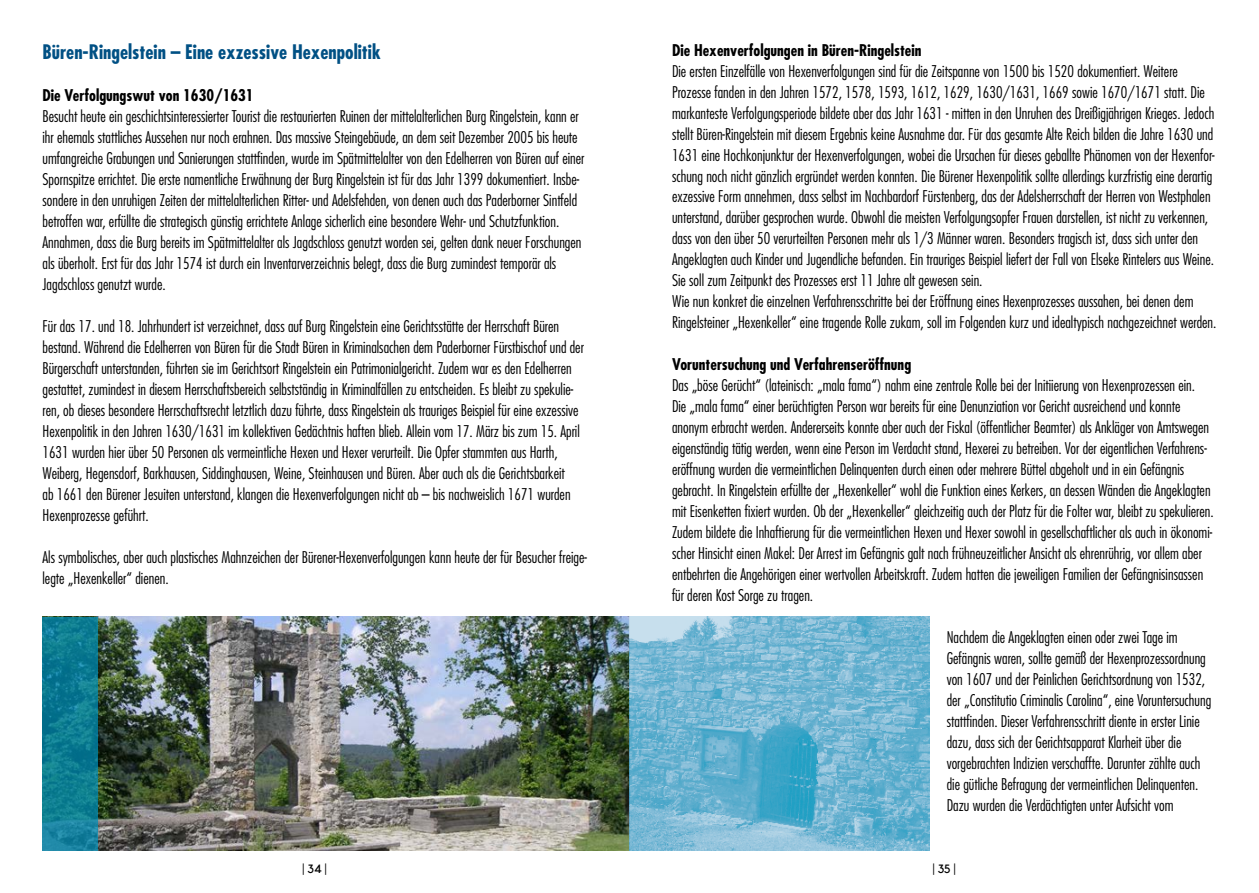
<style>
.page{position:relative;width:1259px;height:893px;background:#fff}
.page>*{position:absolute;margin:0;border:0;box-sizing:border-box;transform-origin:0 0}
.t1{font:700 condensed 19.5px "Futura Std";color:#005084}
.t2{font:300 condensed 15.75px/21px "Futura Std";color:#000}
.t3{font:700 condensed 15.75px "Futura Std";color:#000}
.t4{font:12px "Kollektif";color:#000}
</style>
<div class="page">
<img style="left:98px;top:617px;width:531px;height:233px">
<svg style="left:629px;top:617px;width:300px;height:233px;background:#71b6d3"></svg>
<svg style="left:43px;top:617px;width:55px;height:233px;background:#0e7c93"></svg>
<p class="t1" style="left:43px;top:39px;width:339px">Büren-Ringelstein – Eine exzessive Hexenpolitik</p>
<p class="t3" style="left:43px;top:85px;width:213px">Die Verfolgungswut von 1630/1631</p>
<p class="t2" style="left:43px;top:105px;width:543px">Besucht heute ein geschichtsinteressierter Tourist die restaurierten Ruinen der mittelalterlichen Burg Ringelstein, kann er ihr ehemals stattliches Aussehen nur noch erahnen. Das massive Steingebäude, an dem seit Dezember 2005 bis heute umfangreiche Grabungen und Sanierungen stattfinden, wurde im Spätmittelalter von den Edelherren von Büren auf einer Spornspitze errichtet. Die erste namentliche Erwähnung der Burg Ringelstein ist für das Jahr 1399 dokumentiert. Insbe&shy;sondere in den unruhigen Zeiten der mittelalterlichen Ritter- und Adelsfehden, von denen auch das Paderborner Sintfeld betroffen war, erfüllte die strategisch günstig errichtete Anlage sicherlich eine besondere Wehr- und Schutzfunktion.<br>Annahmen, dass die Burg bereits im Spätmittelalter als Jagdschloss genutzt worden sei, gelten dank neuer Forschungen als überholt. Erst für das Jahr 1574 ist durch ein Inventarverzeichnis belegt, dass die Burg zumindest temporär als Jagdschloss genutzt wurde.</p>
<p class="t2" style="left:43px;top:315px;width:543px">Für das 17. und 18. Jahrhundert ist verzeichnet, dass auf Burg Ringelstein eine Gerichtsstätte der Herrschaft Büren bestand. Während die Edelherren von Büren für die Stadt Büren in Kriminalsachen dem Paderborner Fürstbischof und der Bürgerschaft unterstanden, führten sie im Gerichtsort Ringelstein ein Patrimonialgericht. Zudem war es den Edelherren gestattet, zumindest in diesem Herrschaftsbereich selbstständig in Kriminalfällen zu entscheiden. Es bleibt zu spekulie&shy;ren, ob dieses besondere Herrschaftsrecht letztlich dazu führte, dass Ringelstein als trauriges Beispiel für eine exzessive Hexenpolitik in den Jahren 1630/1631 im kollektiven Gedächtnis haften blieb. Allein vom 17. März bis zum 15. April 1631 wurden hier über 50 Personen als vermeintliche Hexen und Hexer verurteilt. Die Opfer stammten aus Harth, Weiberg, Hegensdorf, Barkhausen, Siddinghausen, Weine, Steinhausen und Büren. Aber auch als die Gerichtsbarkeit<br>ab 1661 den Bürener Jesuiten unterstand, klangen die Hexenverfolgungen nicht ab – bis nachweislich 1671 wurden Hexenprozesse geführt.</p>
<p class="t2" style="left:43px;top:546px;width:546px">Als symbolisches, aber auch plastisches Mahnzeichen der Bürener-Hexenverfolgungen kann heute der für Besucher freige&shy;legte „Hexenkeller“ dienen.</p>
<p class="t3" style="left:672px;top:40px;width:251px">Die Hexenverfolgungen in Büren-Ringelstein</p>
<p class="t2" style="left:672px;top:60px;width:546px">Die ersten Einzelfälle von Hexenverfolgungen sind für die Zeitspanne von 1500 bis 1520 dokumentiert. Weitere Prozesse fanden in den Jahren 1572, 1578, 1593, 1612, 1629, 1630/1631, 1669 sowie 1670/1671 statt. Die markanteste Verfolgungsperiode bildete aber das Jahr 1631 - mitten in den Unruhen des Dreißigjährigen Krieges. Jedoch stellt Büren-Ringelstein mit diesem Ergebnis keine Ausnahme dar. Für das gesamte Alte Reich bilden die Jahre 1630 und 1631 eine Hochkonjunktur der Hexenverfolgungen, wobei die Ursachen für dieses geballte Phänomen von der Hexenfor&shy;schung noch nicht gänzlich ergründet werden konnten. Die Bürener Hexenpolitik sollte allerdings kurzfristig eine derartig exzessive Form annehmen, dass selbst im Nachbardorf Fürstenberg, das der Adelsherrschaft der Herren von Westphalen unterstand, darüber gesprochen wurde. Obwohl die meisten Verfolgungsopfer Frauen darstellen, ist nicht zu verkennen, dass von den über 50 verurteilten Personen mehr als 1/3 Männer waren. Besonders tragisch ist, dass sich unter den Angeklagten auch Kinder und Jugendliche befanden. Ein trauriges Beispiel liefert der Fall von Elseke Rintelers aus Weine.<br>Sie soll zum Zeitpunkt des Prozesses erst 11 Jahre alt gewesen sein.<br>Wie nun konkret die einzelnen Verfahrensschritte bei der Eröffnung eines Hexenprozesses aussahen, bei denen dem Ringelsteiner „Hexenkeller“ eine tragende Rolle zukam, soll im Folgenden kurz und idealtypisch nachgezeichnet werden.</p>
<p class="t3" style="left:672px;top:355px;width:241px">Voruntersuchung und Verfahrenseröffnung</p>
<p class="t2" style="left:672px;top:375px;width:543px">Das „böse Gerücht“ (lateinisch: „mala fama“) nahm eine zentrale Rolle bei der Initiierung von Hexenprozessen ein.<br>Die „mala fama“ einer berüchtigten Person war bereits für eine Denunziation vor Gericht ausreichend und konnte anonym erbracht werden. Andererseits konnte aber auch der Fiskal (öffentlicher Beamter) als Ankläger von Amtswegen eigenständig tätig werden, wenn eine Person im Verdacht stand, Hexerei zu betreiben. Vor der eigentlichen Verfahrens&shy;eröffnung wurden die vermeintlichen Delinquenten durch einen oder mehrere Büttel abgeholt und in ein Gefängnis gebracht. In Ringelstein erfüllte der „Hexenkeller“ wohl die Funktion eines Kerkers, an dessen Wänden die Angeklagten mit Eisenketten fixiert wurden. Ob der „Hexenkeller“ gleichzeitig auch der Platz für die Folter war, bleibt zu spekulieren.<br>Zudem bildete die Inhaftierung für die vermeintlichen Hexen und Hexer sowohl in gesellschaftlicher als auch in ökonomi&shy;scher Hinsicht einen Makel: Der Arrest im Gefängnis galt nach frühneuzeitlicher Ansicht als ehrenrührig, vor allem aber entbehrten die Angehörigen einer wertvollen Arbeitskraft. Zudem hatten die jeweiligen Familien der Gefängnisinsassen für deren Kost Sorge zu tragen.</p>
<p class="t2" style="left:946px;top:627px;width:266px">Nachdem die Angeklagten einen oder zwei Tage im Gefängnis waren, sollte gemäß der Hexenprozessordnung von 1607 und der Peinlichen Gerichtsordnung von 1532, der „Constitutio Criminalis Carolina“, eine Voruntersuchung stattfinden. Dieser Verfahrensschritt diente in erster Linie dazu, dass sich der Gerichtsapparat Klarheit über die vorgebrachten Indizien verschaffte. Darunter zählte auch die gütliche Befragung der vermeintlichen Delinquenten.<br>Dazu wurden die Verdächtigten unter Aufsicht vom</p>
<p class="t4" style="left:303px;top:862px;width:26px">| 34 |</p>
<p class="t4" style="left:932px;top:862px;width:24px">| 35 |</p>
</div>
